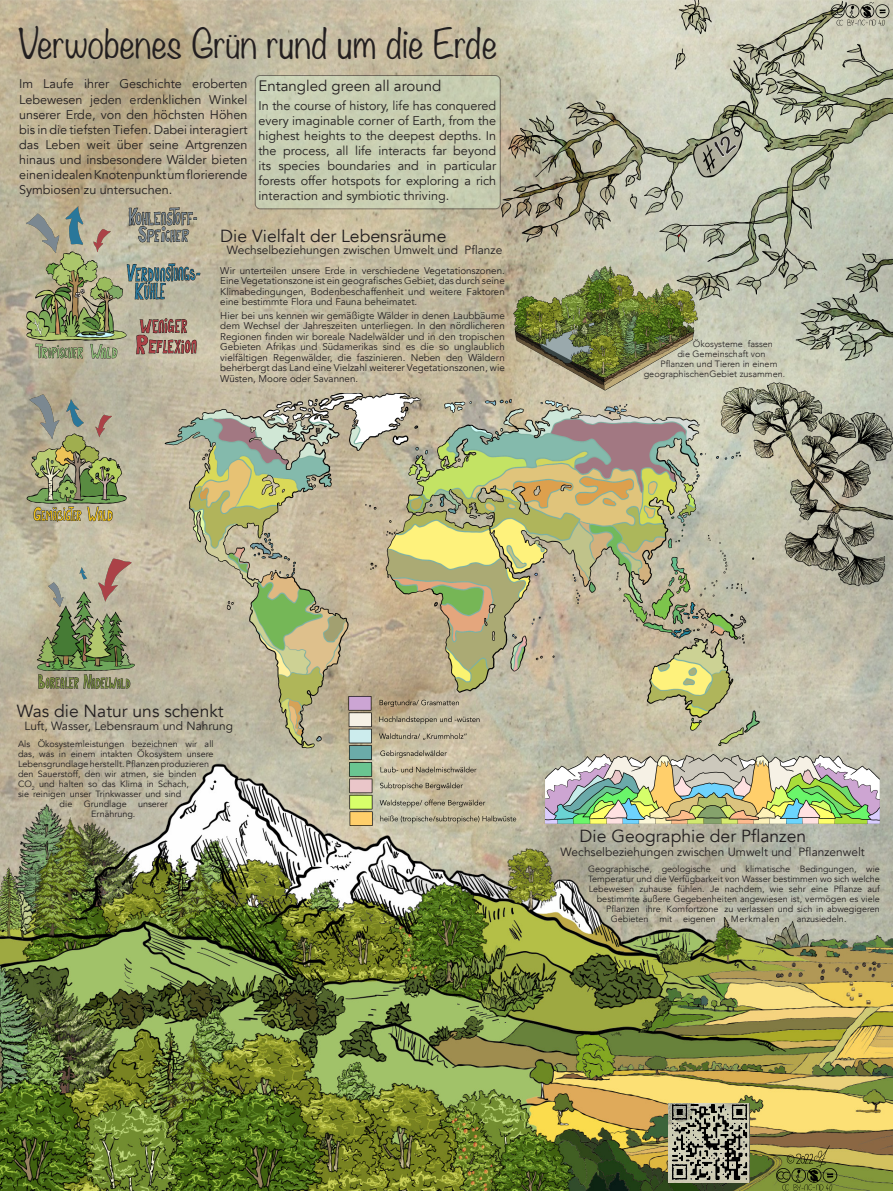
<style>
.page{position:relative;width:893px;height:1191px;background:#fff}
.page>*{position:absolute;margin:0;border:0;box-sizing:border-box;transform-origin:0 0}
.t1{font:300 36.12px "Noteworthy";color:#231f20}
.t2{font:17.5px "Avenir";color:#231f20}
.t3{font:15.05px "Avenir";color:#231f20}
.t4{font:12.6px/15.1px "Avenir";color:#231f20;text-align:justify}
.t5{font:11.9px "Avenir";color:#231f20}
.t6{font:9.8px/10.5px "Avenir";color:#231f20;text-align:justify}
.t7{font:300 9.1px "Avenir";color:#231f20}
.t8{font:9.03px "Avenir";color:#231f20}
.t9{font:9.03px "Avenir";letter-spacing:.055em;color:#231f20}
</style>
<div class="page">
<img style="left:0;top:0;width:893px;height:726px">
<img style="left:0;top:726px;width:893px;height:465px">
<img style="left:821px;top:3px;width:72px;height:25px">
<img style="left:765px;top:1141px;width:76px;height:50px">
<img style="left:668px;top:1103px;width:81px;height:79px">
<img style="left:667px;top:1104px;width:84px;height:76px">
<img style="left:160px;top:393px;width:613px;height:357px">
<img style="left:7px;top:197px;width:165px;height:500px">
<img style="left:124px;top:207px;width:79px;height:152px">
<img style="left:513px;top:258px;width:184px;height:135px">
<img style="left:338px;top:694px;width:190px;height:134px">
<div style="left:255px;top:75px;width:245px;height:134px;background:#c8ceb2;border-radius:5px"></div>
<div style="left:255px;top:75px;width:245px;height:134px;border:1px solid #231f20;border-radius:5px"></div>
<svg style="left:714px;top:134px;width:23px;height:23px"></svg>
<p class="t1" style="left:18px;top:12px;width:481px">Verwobenes Grün rund um die Erde</p>
<p class="t4" style="left:19px;top:77px;width:230px">Im Laufe ihrer Geschichte eroberten Lebewesen jeden erdenklichen Winkel unserer Erde, von den höchsten Höhen bis in die tiefsten Tiefen. Dabei interagiert das Leben weit über seine Artgrenzen hinaus und insbesondere Wälder bieten einen idealen Knotenpunkt um florierende Symbiosen zu untersuchen.</p>
<p class="t2" style="left:220px;top:225px;width:228px">Die Vielfalt der Lebensräume</p>
<p class="t5" style="left:227px;top:243px;width:277px">Wechselbeziehungen zwischen Umwelt und Pflanze</p>
<p class="t6" style="left:220px;top:265px;width:286px">Wir unterteilen unsere Erde in verschiedene Vegetationszonen.<br>Eine Vegetationszone ist ein geografisches Gebiet, das durch seine Klimabedingungen, Bodenbeschaffenheit und weitere Faktoren eine bestimmte Flora und Fauna beheimatet.</p>
<p class="t6" style="left:220px;top:310px;width:286px">Hier bei uns kennen wir gemäßigte Wälder in denen Laubbäume dem Wechsel der Jahreszeiten unterliegen. In den nördlicheren Regionen finden wir boreale Nadelwälder und in den tropischen Gebieten Afrikas und Südamerikas sind es die so unglaublich vielfältigen Regenwälder, die faszinieren. Neben den Wäldern beherbergt das Land eine Vielzahl weiterer Vegetationszonen, wie Wüsten, Moore oder Savannen.</p>
<p class="t3" style="left:258px;top:77px;width:184px">Entangled green all around</p>
<p class="t4" style="left:258px;top:98px;width:239px">In the course of history, life has conquered every imaginable corner of Earth, from the highest heights to the deepest depths. In the process, all life interacts far beyond its species boundaries and in particular forests offer hotspots for exploring a rich interaction and symbiotic thriving.</p>
<p class="t7" style="left:693px;top:339px;width:82px">Ökosysteme fassen</p>
<p class="t7" style="left:677px;top:349px;width:90px">die Gemeinschaft von</p>
<p class="t7" style="left:660px;top:359px;width:118px">Pflanzen und Tieren in einem</p>
<p class="t7" style="left:644px;top:369px;width:143px">geographischenGebiet zusammen.</p>
<p class="t2" style="left:17px;top:700px;width:208px">Was die Natur uns schenkt</p>
<p class="t5" style="left:25px;top:718px;width:210px">Luft, Wasser, Lebensraum und Nahrung</p>
<p class="t8" style="left:18px;top:738px;width:197px">Als Ökosystemleistungen bezeichnen wir all</p>
<p class="t8" style="left:18px;top:748px;width:197px">das, was in einem intakten Ökosystem unsere</p>
<p class="t8" style="left:18px;top:758px;width:193px">Lebensgrundlage herstellt. Pflanzen produzieren</p>
<p class="t8" style="left:18px;top:768px;width:180px">den Sauerstoff, den wir atmen, sie binden</p>
<p class="t8" style="left:18px;top:778px;width:173px">CO<sub>2</sub> und halten so das Klima in Schach,</p>
<p class="t8" style="left:18px;top:788px;width:165px">sie reinigen unser Trinkwasser und sind</p>
<p class="t8" style="left:60px;top:798px;width:14px">die</p>
<p class="t8" style="left:84px;top:798px;width:44px">Grundlage</p>
<p class="t8" style="left:138px;top:798px;width:31px">unserer</p>
<p class="t8" style="left:91px;top:808px;width:46px">Ernährung.</p>
<p class="t2" style="left:580px;top:825px;width:228px">Die Geographie der Pflanzen</p>
<p class="t5" style="left:561px;top:845px;width:306px">Wechselbeziehungen zwischen Umwelt und Pflanzenwelt</p>
<p class="t8" style="left:588px;top:863px;width:293px">Geographische, geologische und klimatische Bedingungen, wie</p>
<p class="t8" style="left:588px;top:873px;width:293px">Temperatur und die Verfügbarkeit von Wasser bestimmen wo sich welche</p>
<p class="t8" style="left:589px;top:883px;width:293px">Lebewesen zuhause fühlen. Je nachdem, wie sehr eine Pflanze auf</p>
<p class="t8" style="left:597px;top:893px;width:285px">bestimmte äußere Gegebenheiten angewiesen ist, vermögen es viele</p>
<p class="t8" style="left:606px;top:903px;width:275px">Pflanzen ihre Komfortzone zu verlassen und sich in abwegigeren</p>
<p class="t8" style="left:611px;top:913px;width:107px">Gebieten mit eigenen</p>
<p class="t9" style="left:731px;top:913px;width:50px">Merkmalen</p>
<p class="t8" style="left:797px;top:913px;width:51px">anzusiedeln.</p>
</div>
